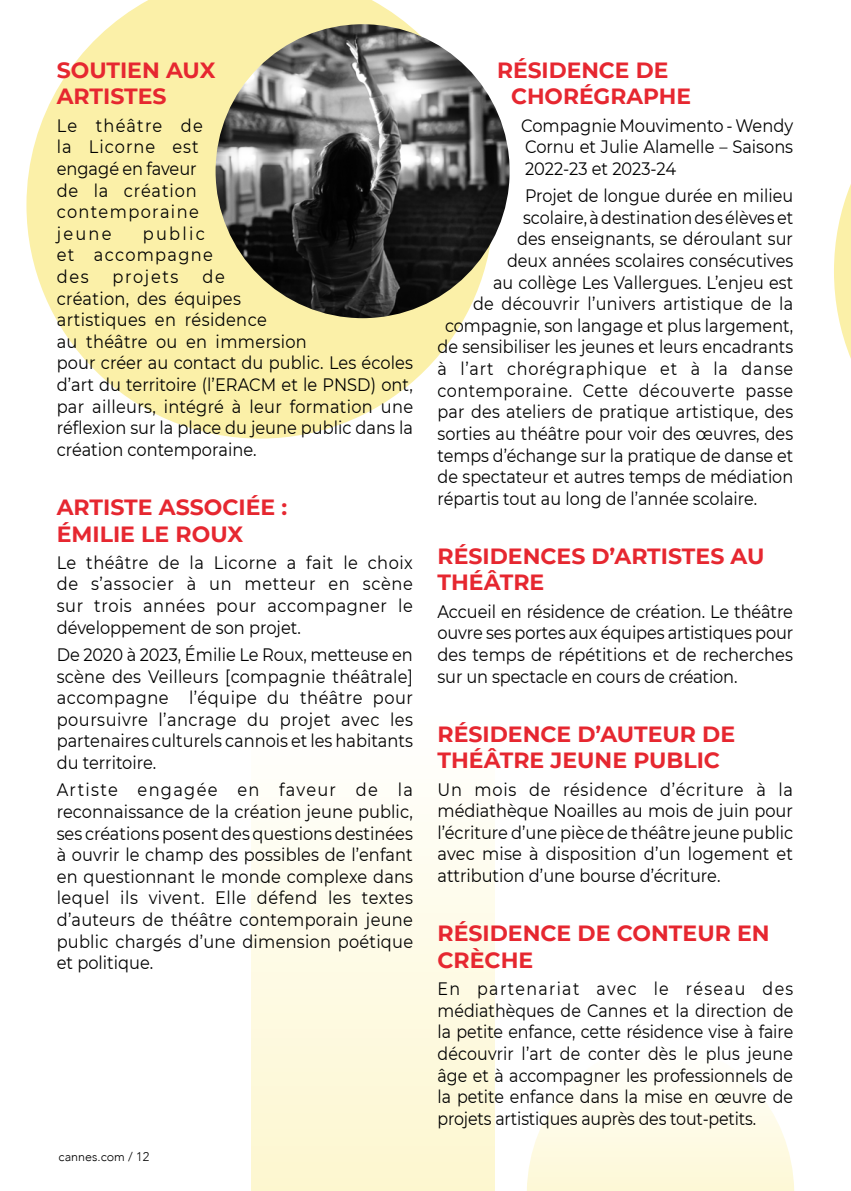
<style>
.page{position:relative;width:851px;height:1191px;background:#fff}
.page>*{position:absolute;margin:0;border:0;box-sizing:border-box;transform-origin:0 0}
.t1{font:700 22px/26.4px "Montserrat";color:#e62730}
.t2{font:18px/21.6px "Montserrat";color:#000;text-align:justify;scale:.9 1}
.t3{font:18px "Montserrat";color:#000;scale:.89 1}
.t4{font:18px/21.6px "Montserrat";color:#000;text-align:justify;scale:.88 1}
.t5{font:18px/21.6px "Montserrat";letter-spacing:.065em;color:#000;scale:.9 1}
.t6{font:18px "Montserrat";letter-spacing:.02em;color:#000;scale:.89 1}
.t7{font:18px "Montserrat";letter-spacing:.035em;color:#000;scale:.89 1}
.t8{font:18px "Montserrat";letter-spacing:.05em;color:#000;scale:.89 1}
.t9{font:18px/21.6px "Montserrat";letter-spacing:.08em;color:#000;scale:.9 1}
.t10{font:18px "Montserrat";letter-spacing:.1em;color:#000;scale:.9 1}
.t11{font:300 12.6px "Avenir";color:#000}
</style>
<div class="page">
<svg style="left:527px;top:1080px;width:267px;height:111px"></svg>
<div style="left:251px;top:713px;width:243px;height:478px;background:linear-gradient(to bottom,#fff,#fdf7cf)"></div>
<svg style="left:834px;top:186px;width:16px;height:170px"></svg>
<svg style="left:26px;top:0;width:467px;height:438px;fill:#fbf0a8"></svg>
<img style="left:215px;top:24px;width:294px;height:294px;border-radius:147px">
<p class="t1" style="left:57px;top:56px;width:160px">SOUTIEN AUX<br>ARTISTES</p>
<p class="t5" style="left:57px;top:114px;width:164px">Le théâtre de la Licorne est engagé en faveur de la création contemporaine jeune</p>
<p class="t9" style="left:57px;top:222px;width:175px;text-indent:86px">public et accompagne des</p>
<p class="t10" style="left:113px;top:264px;width:75px">projets</p>
<p class="t2" style="left:57px;top:265px;width:397px;text-align:left;text-indent:146px">de<br>création, des équipes<br>artistiques en résidence<br>au théâtre ou en immersion<br>pour créer au contact du public. Les écoles d’art du territoire (l’ERACM et le PNSD) ont, par ailleurs, intégré à leur formation une réflexion sur la place du jeune public dans la création contemporaine.</p>
<p class="t1" style="left:57px;top:493px;width:232px">ARTISTE ASSOCIÉE :<br>ÉMILIE LE ROUX</p>
<p class="t2" style="left:57px;top:551px;width:397px">Le théâtre de la Licorne a fait le choix de s’associer à un metteur en scène sur trois années pour accompagner le développement de son projet.</p>
<p class="t2" style="left:57px;top:643px;width:397px">De 2020 à 2023, Émilie Le Roux, metteuse en scène des Veilleurs [compagnie théâtrale] accompagne l’équipe du théâtre pour poursuivre l’ancrage du projet avec les partenaires culturels cannois et les habitants du territoire.</p>
<p class="t2" style="left:57px;top:778px;width:397px">Artiste engagée en faveur de la reconnaissance de la création jeune public, ses créations posent des questions destinées à ouvrir le champ des possibles de l’enfant en questionnant le monde complexe dans lequel ils vivent. Elle défend les textes d’auteurs de théâtre contemporain jeune public chargés d’une dimension poétique et politique.</p>
<p class="t11" style="left:59px;top:1149px;width:92px">cannes.com / 12</p>
<p class="t1" style="left:511px;top:56px;width:181px;text-indent:-14px">RÉSIDENCE DE<br>CHORÉGRAPHE</p>
<p class="t2" style="left:521px;top:114px;width:304px">Compagnie Mouvimento - Wendy Cornu et Julie Alamelle – Saisons 2022-23 et 2023-24</p>
<p class="t3" style="left:525px;top:183px;width:303px">Projet de longue durée en milieu</p>
<p class="t3" style="left:523px;top:205px;width:305px">scolaire, à destination des élèves et</p>
<p class="t3" style="left:517px;top:227px;width:311px">des enseignants, se déroulant sur</p>
<p class="t3" style="left:507px;top:248px;width:323px">deux années scolaires consécutives</p>
<p class="t3" style="left:493px;top:270px;width:339px">au collège Les Vallergues. L’enjeu est</p>
<p class="t6" style="left:473px;top:291px;width:361px">de découvrir l’univers artistique de la</p>
<p class="t3" style="left:445px;top:313px;width:393px">compagnie, son langage et plus largement,</p>
<p class="t3" style="left:437px;top:335px;width:401px">de sensibiliser les jeunes et leurs encadrants</p>
<p class="t8" style="left:437px;top:356px;width:401px">à l’art chorégraphique et à la danse</p>
<p class="t7" style="left:437px;top:378px;width:401px">contemporaine. Cette découverte passe</p>
<p class="t3" style="left:437px;top:399px;width:401px">par des ateliers de pratique artistique, des</p>
<p class="t3" style="left:437px;top:421px;width:401px">sorties au théâtre pour voir des œuvres, des</p>
<p class="t3" style="left:437px;top:443px;width:401px">temps d’échange sur la pratique de danse et</p>
<p class="t3" style="left:437px;top:464px;width:401px">de spectateur et autres temps de médiation</p>
<p class="t3" style="left:437px;top:486px;width:360px">répartis tout au long de l’année scolaire.</p>
<p class="t1" style="left:437px;top:542px;width:328px">RÉSIDENCES D’ARTISTES AU<br>THÉÂTRE</p>
<p class="t2" style="left:437px;top:600px;width:397px">Accueil en résidence de création. Le théâtre ouvre ses portes aux équipes artistiques pour des temps de répétitions et de recherches sur un spectacle en cours de création.</p>
<p class="t1" style="left:437px;top:720px;width:299px">RÉSIDENCE D’AUTEUR DE<br>THÉÂTRE JEUNE PUBLIC</p>
<p class="t2" style="left:437px;top:778px;width:396px">Un mois de résidence d’écriture à la médiathèque Noailles au mois de juin pour l’écriture d’une pièce de théâtre jeune public avec mise à disposition d’un logement et attribution d’une bourse d’écriture.</p>
<p class="t1" style="left:437px;top:919px;width:333px">RÉSIDENCE DE CONTEUR EN<br>CRÈCHE</p>
<p class="t4" style="left:437px;top:977px;width:406px">En partenariat avec le réseau des médiathèques de Cannes et la direction de la petite enfance, cette résidence vise à faire découvrir l’art de conter dès le plus jeune âge et à accompagner les professionnels de la petite enfance dans la mise en œuvre de projets artistiques auprès des tout-petits.</p>
</div>
